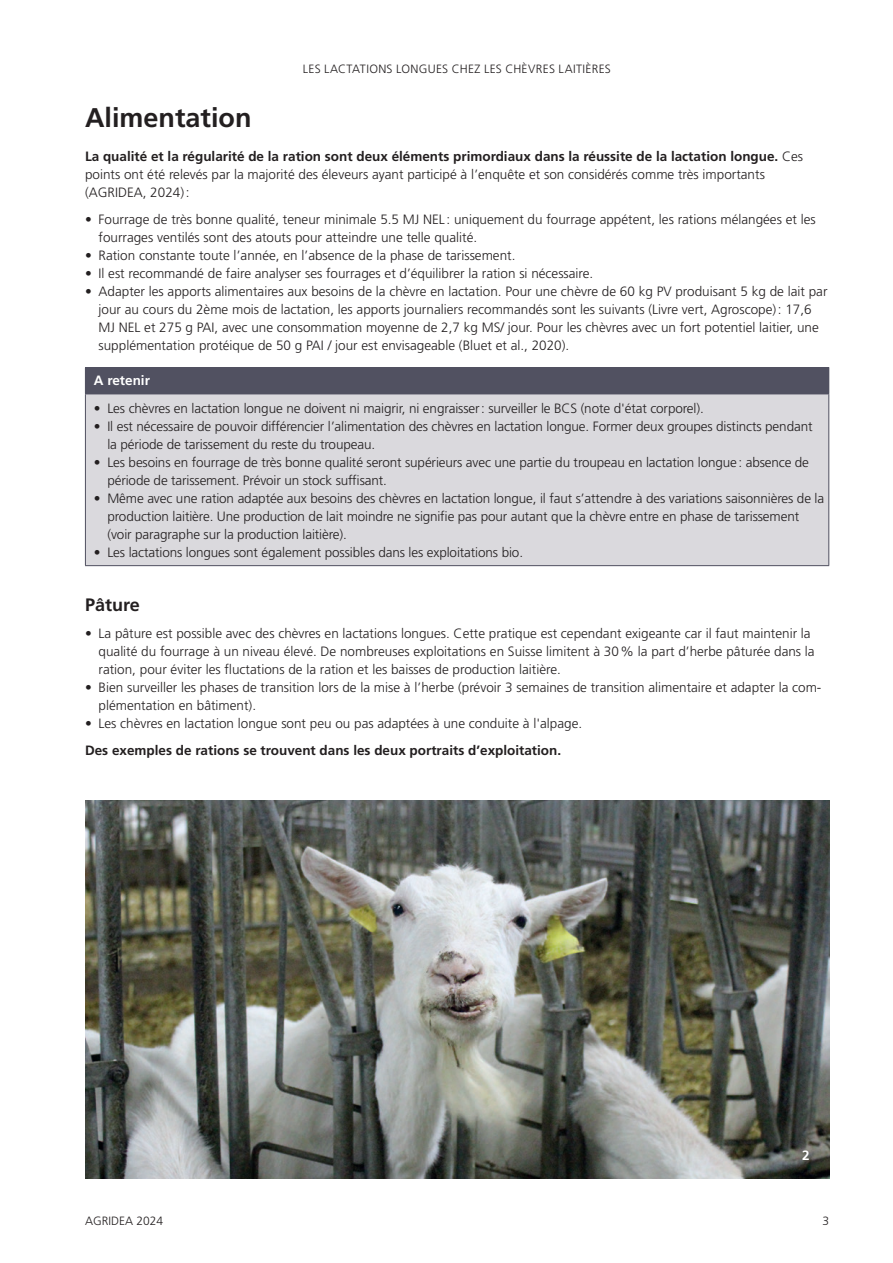
<style>
.page{position:relative;width:893px;height:1263px;background:#fff}
.page>*{position:absolute;margin:0;border:0;box-sizing:border-box;transform-origin:0 0}
.t1{font:700 27px "Frutiger LT Pro";color:#231f20}
.h3_nicht_fürs_Inhaltsverzeichnis{font:700 18px "Frutiger LT Pro";color:#231f20}
.post{font:300 13.5px/18px "Frutiger LT Pro";color:#231f20}
.post_excerpt{font:700 13.5px "Frutiger LT Pro";color:#231f20}
.Tabelle_-_Kopf{font:700 13.5px "Frutiger LT Pro";color:#fff}
.Standard_DE{font:700 13.5px "Frutiger LT Pro";color:#fff}
.t2{font:300 12px "Frutiger LT Pro";letter-spacing:.025em;color:#231f20}
.t3{font:300 12px "Frutiger LT Pro";color:#231f20}
.s1{font-weight:700}
</style>
<div class="page">
<div style="left:85px;top:367px;width:744px;height:27px;background:#515161"></div>
<div style="left:85px;top:394px;width:744px;height:172px;background:#dad9dd"></div>
<hr style="left:85px;top:394px;width:744px;height:1px;background:#515161">
<hr style="left:85px;top:394px;width:1px;height:171px;background:#515161">
<hr style="left:828px;top:394px;width:1px;height:171px;background:#515161">
<hr style="left:85px;top:565px;width:744px;height:1px;background:#515161">
<img style="left:85px;top:800px;width:744px;height:378px">
<p class="t2" style="left:303px;top:62px;width:102px">Les lactation s lon</p>
<p class="t2" style="left:419px;top:62px;width:194px">gues chez les chèvres laitières</p>
<p class="t1" style="left:85px;top:101px;width:168px">Alimentation</p>
<p class="post" style="left:85px;top:147px;width:719px"><span class="s1">La qualité et la régularité de la ration sont deux éléments primordiaux dans la réussite de la lactation longue.</span> Ces points ont été relevés par la majorité des éleveurs ayant participé à l’enquête et son considérés comme très importants<br>(-AGR</p>
<p class="post" style="left:115px;top:183px;width:76px">IDEA, 2024):</p>
<p class="post" style="left:99px;top:210px;width:719px;text-indent:-14px">• Fourrage de très bonne qualité, teneur minimale 5.5 MJ NEL : uniquement du fourrage appétent, les rations mélangées et les fourrages ventilés sont des atouts pour atteindre une telle qualité.</p>
<p class="post" style="left:85px;top:246px;width:432px">• Ration constante toute l’année, en l’absence de la phase de tarissement.</p>
<p class="post" style="left:85px;top:264px;width:510px">• Il est recommandé de faire analyser ses fourrages et d’équilibrer la ration si nécessaire.</p>
<p class="post" style="left:99px;top:282px;width:730px;text-indent:-14px">• Adapter les apports alimentaires aux besoins de la chèvre en lactation. Pour une chèvre de 60 kg PV produisant 5 kg de lait par jour au cours du 2ème mois de lactation, les apports journaliers recommandés sont les suivants (Livre vert, Agroscope): 17,6<br>MJ NEL et 275 g PAI, avec une consommation moyenne de 2,7 kg MS/ jour. Pour les chèvres avec un fort potentiel laitier, une supplémentation protéique de 50 g PAI / jour est envisageable (Bluet et al., 2020).</p>
<p class="Tabelle_-_Kopf" style="left:94px;top:373px;width:58px">A retenir</p>
<p class="post" style="left:94px;top:399px;width:611px">• Les chèvres en lactation longue ne doivent ni maigrir, ni engraisser: surveiller le BCS (note d'état corporel).</p>
<p class="post" style="left:107px;top:417px;width:707px;text-indent:-14px">• Il est nécessaire de pouvoir différencier l’alimentation des chèvres en lactation longue. Former deux groupes distincts pendant la période de tarissement du reste du troupeau.</p>
<p class="post" style="left:107px;top:453px;width:703px;text-indent:-14px">• Les besoins en fourrage de très bonne qualité seront supérieurs avec une partie du troupeau en lactation longue: absence de période de tarissement. Prévoir un stock suffisant.</p>
<p class="post" style="left:107px;top:489px;width:718px;text-indent:-14px">• Même avec une ration adaptée aux besoins des chèvres en lactation longue, il faut s’attendre à des variations saisonnières de la production laitière. Une production de lait moindre ne signifie pas pour autant que la chèvre entre en phase de tarissement (voir paragraphe sur la production laitière).</p>
<p class="post" style="left:94px;top:543px;width:431px">• Les lactations longues sont également possibles dans les exploitations bio.</p>
<p class="h3_nicht_fürs_Inhaltsverzeichnis" style="left:85px;top:594px;width:56px">Pâture</p>
<p class="post" style="left:99px;top:624px;width:718px;text-indent:-14px">• La pâture est possible avec des chèvres en lactations longues. Cette pratique est cependant exigeante car il faut maintenir la qualité du fourrage à un niveau élevé. De nombreuses exploitations en Suisse limitent à 30% la part d’herbe pâturée dans la ration, pour éviter les fluctations de la ration et les baisses de production laitière.</p>
<p class="post" style="left:99px;top:678px;width:724px;text-indent:-14px">• Bien surveiller les phases de transition lors de la mise à l’herbe (prévoir 3 semaines de transition alimentaire et adapter la com&shy;plémentation en bâtiment).</p>
<p class="post" style="left:85px;top:714px;width:499px">• Les chèvres en lactation longue sont peu ou pas adaptées à une conduite à l'alpage.</p>
<p class="post_excerpt" style="left:85px;top:742px;width:478px">Des exemples de rations se trouvent dans les deux portraits d’exploitation.</p>
<p class="Standard_DE" style="left:802px;top:1147px;width:9px">2</p>
<p class="t2" style="left:85px;top:1214px;width:9px">AGR</p>
<p class="t3" style="left:108px;top:1214px;width:56px">IDEA 2024</p>
<p class="t2" style="left:822px;top:1214px;width:8px">3</p>
</div>
